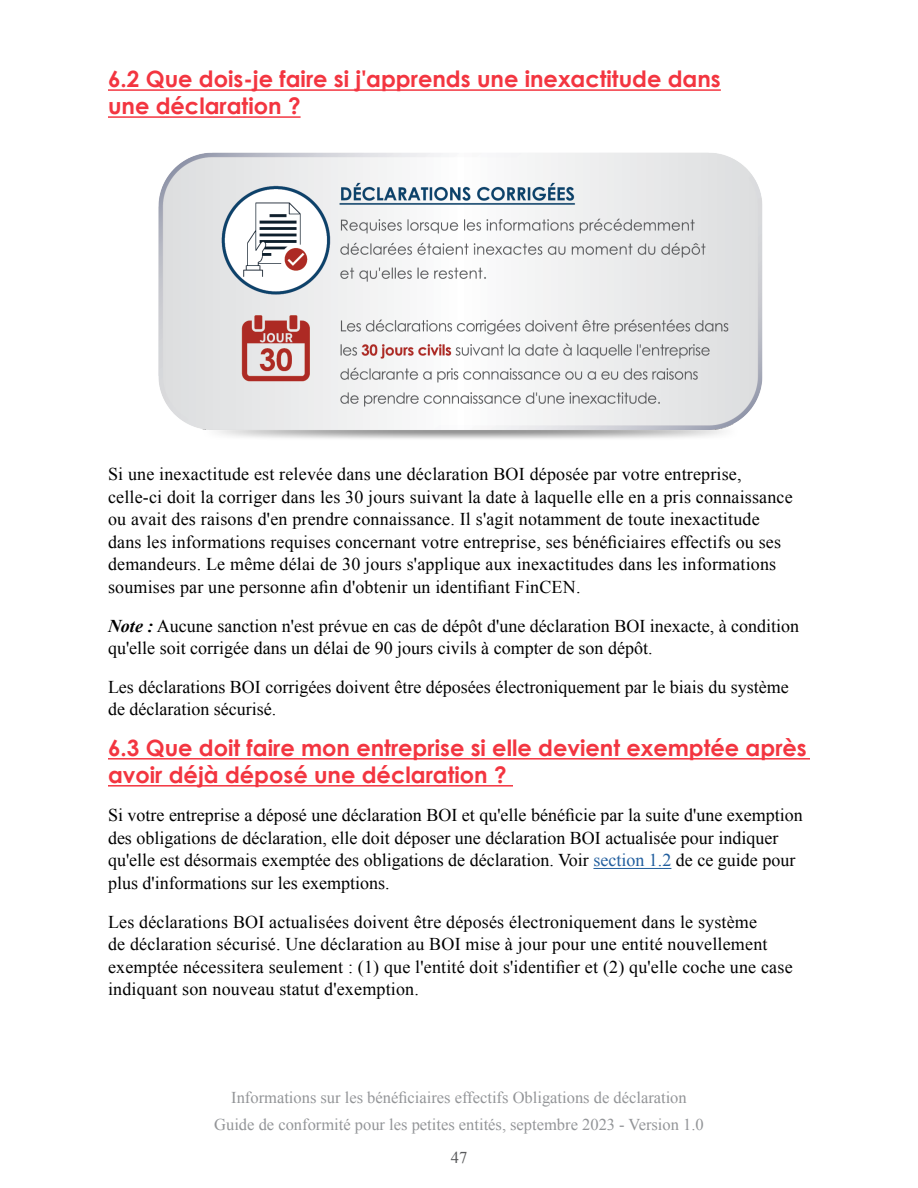
<style>
.page{position:relative;width:918px;height:1188px;background:#fff}
.page>*{position:absolute;margin:0;border:0;box-sizing:border-box;transform-origin:0 0}
.t1{font:700 22.5px/27px "Century Gothic";color:#f33540}
.Body_Text{font:18px/22.5px "Times New Roman";letter-spacing:.01em;color:#000}
.t2{font:16.5px/27px "Times New Roman";color:#939598;text-align:center}
.t3{font:16.5px "Times New Roman";color:#58595b}
.s1{font-weight:700;font-style:italic}
.s2{color:#215e9e}
</style>
<div class="page">
<hr style="left:108px;top:89px;width:613px;height:2px;background:#f33540">
<hr style="left:108px;top:116px;width:193px;height:2px;background:#f33540">
<hr style="left:108px;top:758px;width:702px;height:2px;background:#f33540">
<hr style="left:108px;top:785px;width:405px;height:2px;background:#f33540">
<hr style="left:593px;top:868px;width:78px;height:1px;background:#215e9e">
<img style="left:158px;top:152px;width:605px;height:287px">
<h2 class="t1" style="left:108px;top:64px;width:614px">6.2 Que dois-je faire si j'apprends une inexactitude dans une déclaration ?</h2>
<p class="Body_Text" style="left:108px;top:463px;width:686px">Si une inexactitude est relevée dans une déclaration BOI déposée par votre entreprise, celle-ci doit la corriger dans les 30 jours suivant la date à laquelle elle en a pris connaissance ou avait des raisons d'en prendre connaissance. Il s'agit notamment de toute inexactitude dans les informations requises concernant votre entreprise, ses bénéficiaires effectifs ou ses demandeurs. Le même délai de 30 jours s'applique aux inexactitudes dans les informations soumises par une personne afin d'obtenir un identifiant FinCEN.</p>
<p class="Body_Text" style="left:108px;top:614px;width:693px"><span class="s1">Note :</span> Aucune sanction n'est prévue en cas de dépôt d'une déclaration BOI inexacte, à condition qu'elle soit corrigée dans un délai de 90 jours civils à compter de son dépôt.</p>
<p class="Body_Text" style="left:108px;top:675px;width:682px">Les déclarations BOI corrigées doivent être déposées électroniquement par le biais du système de déclaration sécurisé.</p>
<h2 class="t1" style="left:108px;top:733px;width:700px">6.3 Que doit faire mon entreprise si elle devient exemptée après avoir déjà déposé une déclaration ?</h2>
<p class="Body_Text" style="left:108px;top:804px;width:696px">Si votre entreprise a déposé une déclaration BOI et qu'elle bénéficie par la suite d'une exemption des obligations de déclaration, elle doit déposer une déclaration BOI actualisée pour indiquer qu'elle est désormais exemptée des obligations de déclaration. Voir <span class="s2">section 1.2</span> de ce guide pour plus d'informations sur les exemptions.</p>
<p class="Body_Text" style="left:108px;top:910px;width:686px">Les déclarations BOI actualisées doivent être déposés électroniquement dans le système<br>de déclaration sécurisé. Une déclaration au BOI mise à jour pour une entité nouvellement exemptée nécessitera seulement : (1) que l'entité doit s'identifier et (2) qu'elle coche une case indiquant son nouveau statut d'exemption.</p>
<p class="t2" style="left:214px;top:1084px;width:491px">Informations sur les bénéficiaires effectifs Obligations de déclaration<br>Guide de conformité pour les petites entités, septembre 2023 - Version 1.0</p>
<p class="t3" style="left:451px;top:1147px;width:18px">47</p>
</div>
